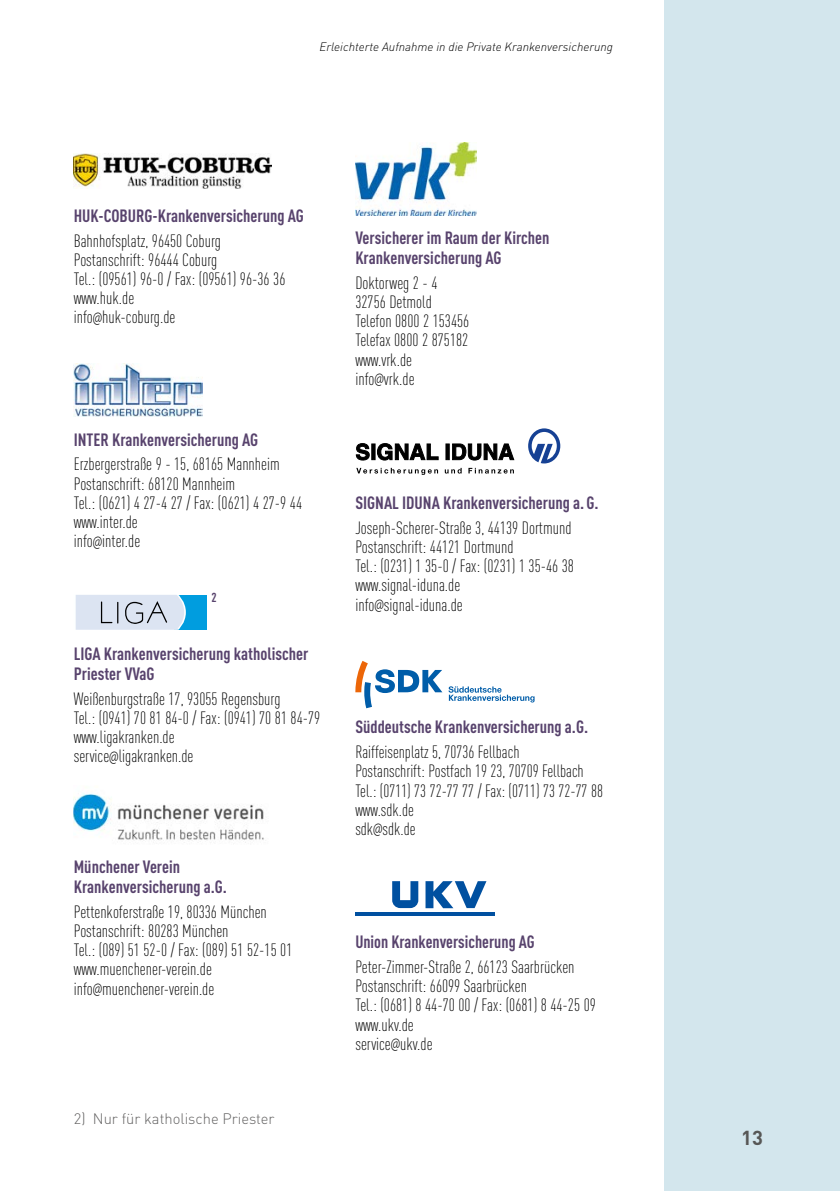
<style>
.page{position:relative;width:840px;height:1191px;background:#fff}
.page>*{position:absolute;margin:0;border:0;box-sizing:border-box;transform-origin:0 0}
.t1{font:700 20px "DIN";color:#575756}
.t2{font:300 condensed 17.6px/19.2px "DINOT";color:#000}
.t3{font:700 condensed 17.6px/19.6px "DINOT";color:#58436d}
.t4{font:300 15px "DIN";color:#646363}
.t5{font:700 condensed 12.8px "DINOT";color:#58436d}
.t6{font:italic 300 12px "DIN";color:#000}
.s1{font-family:"Myriad Pro";font-stretch:normal}
</style>
<div class="page">
<div style="left:663px;top:0;width:176px;height:1191px;background:#d3e6ed"></div>
<img style="left:74px;top:153px;width:197px;height:35px">
<img style="left:74px;top:364px;width:128px;height:52px">
<div style="left:174px;top:595px;width:32px;height:34px;background:#009ddf"></div>
<svg style="left:75px;top:595px;width:111px;height:35px;background:#cbd6e4"></svg>
<img style="left:74px;top:793px;width:190px;height:50px">
<img style="left:355px;top:142px;width:121px;height:74px">
<svg style="left:356px;top:443px;width:13px;height:17px"></svg>
<svg style="left:371px;top:444px;width:4px;height:16px"></svg>
<svg style="left:377px;top:443px;width:61px;height:17px"></svg>
<svg style="left:445px;top:444px;width:4px;height:16px"></svg>
<svg style="left:452px;top:444px;width:61px;height:16px"></svg>
<svg style="left:356px;top:468px;width:82px;height:7px"></svg>
<svg style="left:444px;top:468px;width:17px;height:5px"></svg>
<svg style="left:468px;top:468px;width:45px;height:5px"></svg>
<svg style="left:528px;top:428px;width:32px;height:35px"></svg>
<svg style="left:355px;top:661px;width:87px;height:47px"></svg>
<svg style="left:448px;top:686px;width:86px;height:16px"></svg>
<hr style="left:355px;top:912px;width:139px;height:4px;background:#0050a0">
<svg style="left:392px;top:881px;width:26px;height:27px"></svg>
<svg style="left:425px;top:881px;width:61px;height:27px"></svg>
<p class="t6" style="left:319px;top:39px;width:295px">Erleichterte Aufnahme in die Private Krankenversicherung</p>
<p class="t3" style="left:74px;top:205px;width:231px">HUK-COBURG-Krankenversicherung AG</p>
<p class="t2" style="left:74px;top:230px;width:213px">Bahnhofsplatz, 96450 Coburg<br>Postanschrift: 96444 Coburg<br>Tel.: (09561) 96-0 / Fax: (09561) 96-36 36 www.huk.de<br>info<span class="s1">@</span>huk-coburg.de</p>
<p class="t3" style="left:74px;top:429px;width:186px">INTER Krankenversicherung AG</p>
<p class="t2" style="left:74px;top:454px;width:230px">Erzbergerstraße 9 - 15, 68165 Mannheim<br>Postanschrift: 68120 Mannheim<br>Tel.: (0621) 4 27-4 27 / Fax: (0621) 4 27-9 44 www.inter.de<br>info<span class="s1">@</span>inter.de</p>
<p class="t5" style="left:211px;top:588px;width:7px">2</p>
<p class="t3" style="left:355px;top:227px;width:195px">Versicherer im Raum der Kirchen<br>Krankenversicherung AG</p>
<p class="t2" style="left:355px;top:272px;width:115px">Doktorweg 2 - 4<br>32756 Detmold<br>Telefon 0800 2 153456<br>Telefax 0800 2 875182 www.vrk.de info<span class="s1">@</span>vrk.de</p>
<p class="t3" style="left:355px;top:492px;width:244px">SIGNAL IDUNA Krankenversicherung a. G.</p>
<p class="t2" style="left:355px;top:517px;width:220px">Joseph-Scherer-Straße 3, 44139 Dortmund<br>Postanschrift: 44121 Dortmund<br>Tel.: (0231) 1 35-0 / Fax: (0231) 1 35-46 38 www.signal-iduna.de<br>info<span class="s1">@</span>signal-iduna.de</p>
<p class="t3" style="left:74px;top:643px;width:236px">LIGA Krankenversicherung katholischer<br>Priester VVaG</p>
<p class="t2" style="left:74px;top:688px;width:248px">Weißenburgstraße 17, 93055 Regensburg<br>Tel.: (0941) 70 81 84-0 / Fax: (0941) 70 81 84-79 www.ligakranken.de<br>service<span class="s1">@</span>ligakranken.de</p>
<p class="t3" style="left:74px;top:856px;width:155px">Münchener Verein<br>Krankenversicherung a.G.</p>
<p class="t2" style="left:74px;top:901px;width:220px">Pettenkoferstraße 19, 80336 München Postanschrift: 80283 München<br>Tel.: (089) 51 52-0 / Fax: (089) 51 52-15 01 www.muenchener-verein.de info<span class="s1">@</span>muenchener-verein.de</p>
<p class="t4" style="left:74px;top:1109px;width:202px">2) Nur für katholische Priester</p>
<p class="t3" style="left:355px;top:716px;width:234px">Süddeutsche Krankenversicherung a.G.</p>
<p class="t2" style="left:355px;top:741px;width:249px">Raiffeisenplatz 5, 70736 Fellbach<br>Postanschrift: Postfach 19 23, 70709 Fellbach<br>Tel.: (0711) 73 72-77 77 / Fax: (0711) 73 72-77 88 www.sdk.de<br>sdk<span class="s1">@</span>sdk.de</p>
<p class="t3" style="left:355px;top:931px;width:181px">Union Krankenversicherung AG</p>
<p class="t2" style="left:355px;top:956px;width:242px">Peter-Zimmer-Straße 2, 66123 Saarbrücken<br>Postanschrift: 66099 Saarbrücken<br>Tel.: (0681) 8 44-70 00 / Fax: (0681) 8 44-25 09 www.ukv.de<br>service<span class="s1">@</span>ukv.de</p>
<p class="t1" style="left:740px;top:1124px;width:23px">13</p>
</div>
